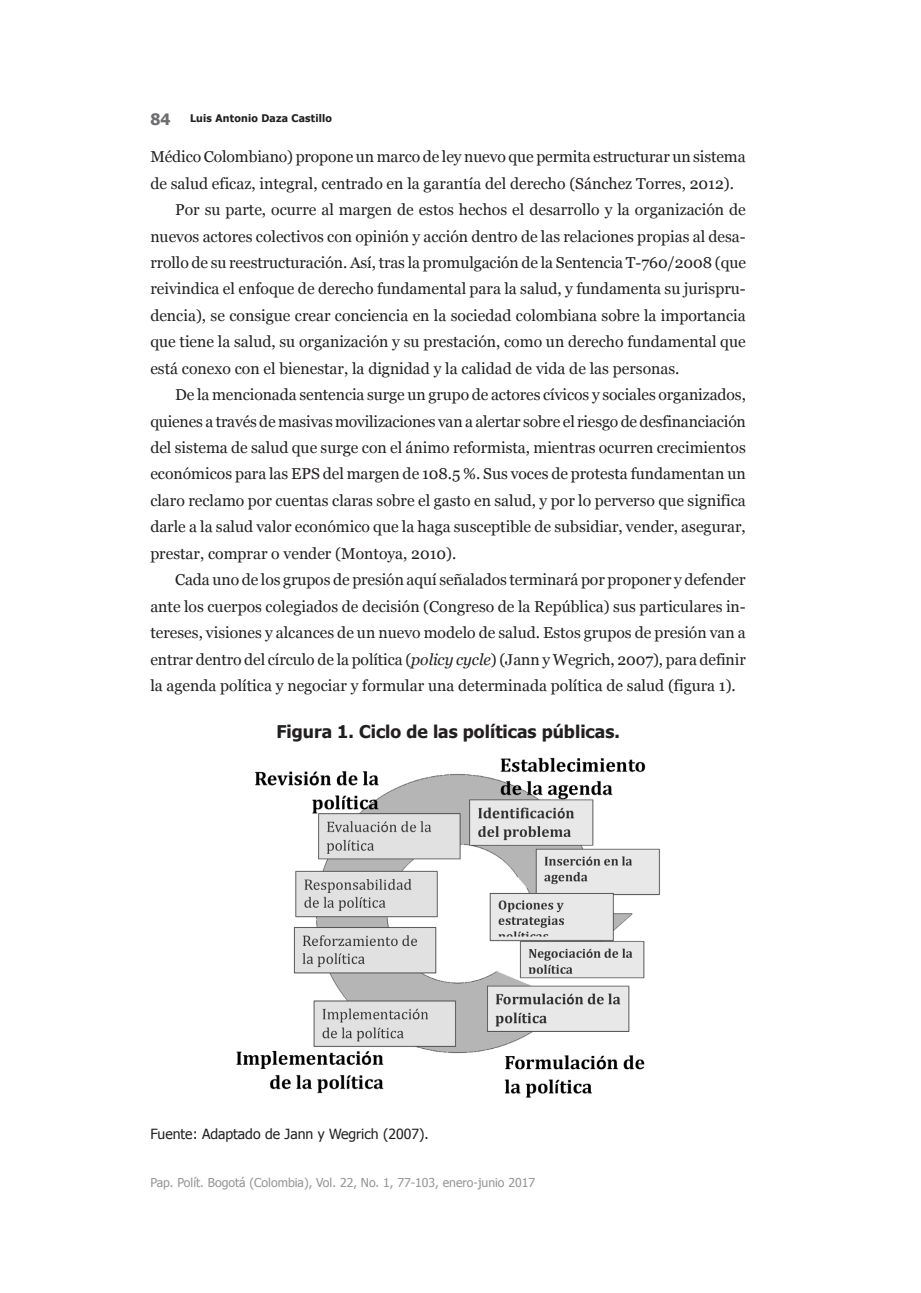
<style>
.page{position:relative;width:921px;height:1293px;background:#fff}
.page>*{position:absolute;margin:0;border:0;box-sizing:border-box;transform-origin:0 0}
.t1{font:700 17.5px "Tahoma";color:#231f20}
.t2{font:15.75px "Georgia";color:#231f20}
.t3{font:14px "Tahoma";color:#231f20}
.t4{font:12.25px "Tahoma";color:#939598}
.t5{font:700 10.5px "Tahoma";letter-spacing:.02em;color:#231f20}
.s1{font-size:15.75px;color:#6c6d70}
.s2{color:#fff}
.s3{font-style:italic}
</style>
<div class="page">
<img style="left:236px;top:757px;width:424px;height:341px">
<p class="t5" style="left:150px;top:111px;width:206px"><span class="s1">84</span> Luis Antonio Daza Castillo <span class="s2">y y</span></p>
<p class="t2" style="left:150px;top:145px;width:597px">Médico Colombiano) propone un marco de ley nuevo que permita estructurar un sistema</p>
<p class="t2" style="left:150px;top:172px;width:585px">de salud eficaz, integral, centrado en la garantía del derecho (Sánchez Torres, 2012).</p>
<p class="t2" style="left:175px;top:198px;width:572px">Por su parte, ocurre al margen de estos hechos el desarrollo y la organización de</p>
<p class="t2" style="left:150px;top:225px;width:597px">nuevos actores colectivos con opinión y acción dentro de las relaciones propias al desa-</p>
<p class="t2" style="left:150px;top:251px;width:597px">rrollo de su reestructuración. Así, tras la promulgación de la Sentencia T-760/2008 (que</p>
<p class="t2" style="left:150px;top:277px;width:597px">reivindica el enfoque de derecho fundamental para la salud, y fundamenta su jurispru-</p>
<p class="t2" style="left:150px;top:304px;width:597px">dencia), se consigue crear conciencia en la sociedad colombiana sobre la importancia</p>
<p class="t2" style="left:150px;top:330px;width:597px">que tiene la salud, su organización y su prestación, como un derecho fundamental que</p>
<p class="t2" style="left:150px;top:357px;width:530px">está conexo con el bienestar, la dignidad y la calidad de vida de las personas.</p>
<p class="t2" style="left:175px;top:383px;width:572px">De la mencionada sentencia surge un grupo de actores cívicos y sociales organizados,</p>
<p class="t2" style="left:150px;top:410px;width:597px">quienes a través de masivas movilizaciones van a alertar sobre el riesgo de desfinanciación</p>
<p class="t2" style="left:150px;top:436px;width:597px">del sistema de salud que surge con el ánimo reformista, mientras ocurren crecimientos</p>
<p class="t2" style="left:150px;top:462px;width:597px">económicos para las EPS del margen de 108.5 %. Sus voces de protesta fundamentan un</p>
<p class="t2" style="left:150px;top:489px;width:597px">claro reclamo por cuentas claras sobre el gasto en salud, y por lo perverso que significa</p>
<p class="t2" style="left:150px;top:515px;width:597px">darle a la salud valor económico que la haga susceptible de subsidiar, vender, asegurar,</p>
<p class="t2" style="left:150px;top:542px;width:307px">prestar, comprar o vender (Montoya, 2010).</p>
<p class="t2" style="left:175px;top:568px;width:572px">Cada uno de los grupos de presión aquí señalados terminará por proponer y defender</p>
<p class="t2" style="left:150px;top:595px;width:597px">ante los cuerpos colegiados de decisión (Congreso de la República) sus particulares in-</p>
<p class="t2" style="left:150px;top:621px;width:597px">tereses, visiones y alcances de un nuevo modelo de salud. Estos grupos de presión van a</p>
<p class="t2" style="left:150px;top:647px;width:597px">entrar dentro del círculo de la política (<span class="s3">policy cycle</span>) (Jann y Wegrich, 2007), para definir</p>
<p class="t2" style="left:150px;top:674px;width:587px">la agenda política y negociar y formular una determinada política de salud (figura 1).</p>
<p class="t1" style="left:276px;top:719px;width:345px">Figura 1. Ciclo de las políticas públicas.</p>
<p class="t3" style="left:150px;top:1124px;width:280px">Fuente: Adaptado de Jann y Wegrich (2007).</p>
<p class="t4" style="left:150px;top:1174px;width:386px">Pap. Polít. Bogotá (Colombia), Vol. 22, No. 1, 77-103, enero-junio 2017</p>
</div>
